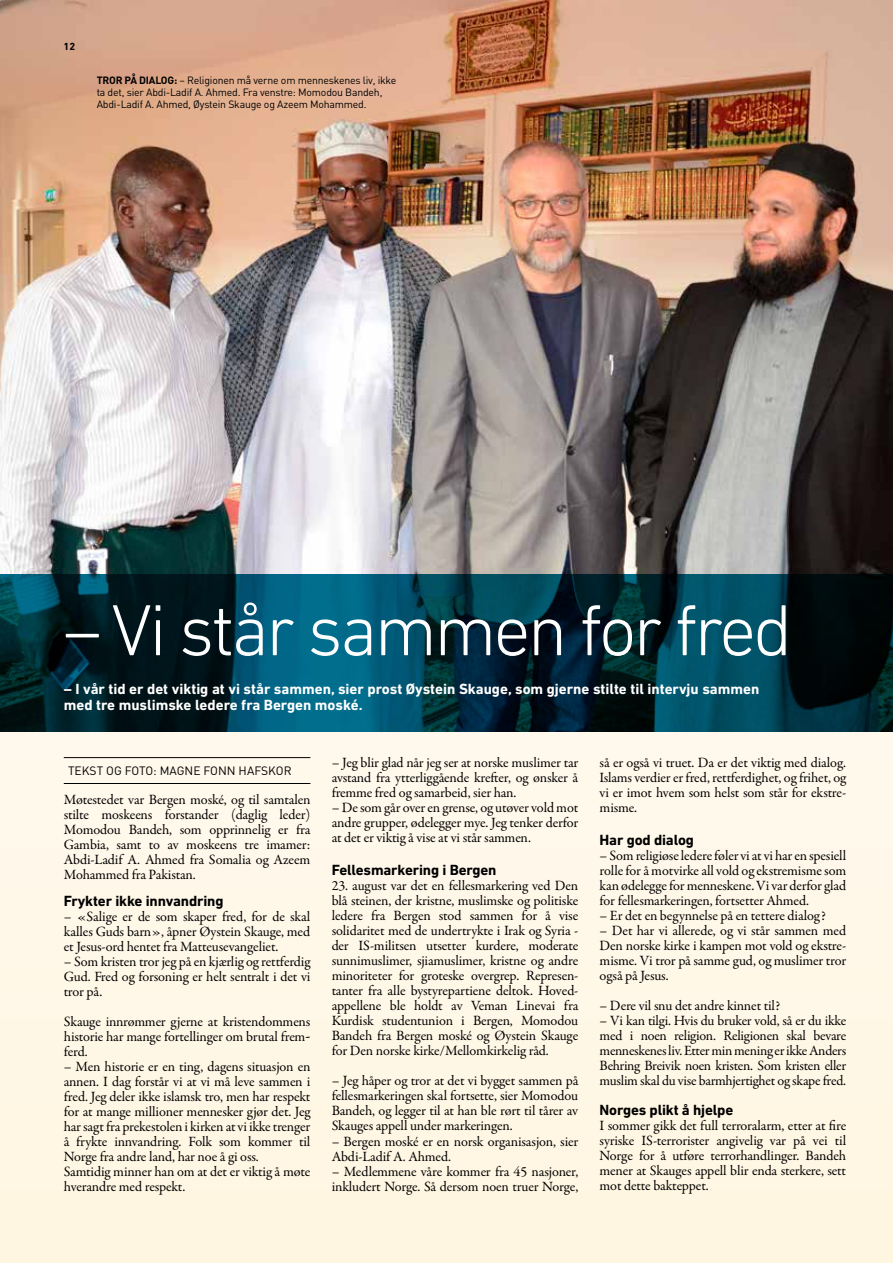
<style>
.page{position:relative;width:893px;height:1263px;background:#fff6e1}
.page>*{position:absolute;margin:0;border:0;box-sizing:border-box;transform-origin:0 0}
.t1{font:300 73.5px "DIN Next LT Pro";letter-spacing:-.04em;color:#fff}
.t2{font:700 15px/16.5px "DIN Next LT Pro";color:#fff}
.t3{font:700 15px "DIN Next LT Pro";letter-spacing:-.01em;color:#000}
.t4{font:14.25px/15px "Garamond Premr Pro";letter-spacing:-.015em;color:#000;text-align:justify}
.t5{font:12px "DIN";letter-spacing:-.005em;color:#000}
.t6{font:10.5px/12px "DIN";letter-spacing:-.02em;color:#000}
.t7{font:700 10.5px "DIN Next LT Pro";color:#000}
.s1{font-weight:700}
</style>
<div class="page">
<img style="left:0;top:0;width:893px;height:574px">
<svg style="left:0;top:574px;width:893px;height:157px;background:#003342"></svg>
<hr style="left:64px;top:757px;width:246px;height:1px;background:#000">
<hr style="left:64px;top:783px;width:246px;height:1px;background:#000">
<p class="t7" style="left:64px;top:41px;width:13px">12</p>
<p class="t6" style="left:97px;top:74px;width:301px"><span class="s1">TROR PÅ DIALOG:</span> – Religionen må verne om menneskenes liv, ikke ta det, sier Abdi-Ladif A. Ahmed. Fra venstre: Momodou Bandeh,<br>Abdi-Ladif A. Ahmed, Øystein Skauge og Azeem Mohammed.</p>
<h1 class="t1" style="left:64px;top:588px;width:730px">– Vi står sammen for fred</h1>
<p class="t2" style="left:64px;top:680px;width:697px">– I vår tid er det viktig at vi står sammen, sier prost Øystein Skauge, som gjerne stilte til intervju sammen med tre muslimske ledere fra Bergen moské.</p>
<p class="t5" style="left:68px;top:763px;width:15px">Tekst</p>
<p class="t5" style="left:106px;top:763px;width:33px">og foto</p>
<p class="t5" style="left:153px;top:763px;width:25px">: Magne</p>
<p class="t5" style="left:204px;top:763px;width:9px">Fonn</p>
<p class="t5" style="left:239px;top:763px;width:31px">Hafskor</p>
<p class="t4" style="left:64px;top:792px;width:248px">Møtestedet var Bergen moské, og til samtalen stilte moskeens forstander (daglig leder)<br>Momodou Bandeh, som opprinnelig er fra Gambia, samt to av moskeens tre imamer:<br>Abdi-Ladif A. Ahmed fra Somalia og Azeem Mohammed fra Pakistan.</p>
<p class="t3" style="left:64px;top:892px;width:161px">Frykter ikke innvandring</p>
<p class="t4" style="left:64px;top:909px;width:248px">– «Salige er de som skaper fred, for de skal kalles Guds barn», åpner Øystein Skauge, med et Jesus-ord hentet fra Matteusevangeliet.</p>
<p class="t4" style="left:64px;top:954px;width:248px">– Som kristen tror jeg på en kjærlig og rettferdig Gud. Fred og forsoning er helt sentralt i det vi tror på.</p>
<p class="t4" style="left:64px;top:1014px;width:248px">Skauge innrømmer gjerne at kristendommens historie har mange fortellinger om brutal frem&shy;ferd.</p>
<p class="t4" style="left:64px;top:1059px;width:248px;text-align:left">– Men historie er en ting, dagens situasjon en annen. I dag forstår vi at vi må leve sammen i fred. Jeg deler ikke islamsk tro, men har respekt for at mange millioner mennesker gjør det. Jeg har sagt fra prekestolen i kirken at vi ikke trenger å frykte innvandring. Folk som kommer til Norge fra andre land, har noe å gi oss.<br>Samtidig minner han om at det er viktig å møte hverandre med respekt.</p>
<p class="t4" style="left:332px;top:756px;width:248px">– Jeg blir glad når jeg ser at norske muslimer tar avstand fra ytterliggående krefter, og ønsker å fremme fred og samarbeid, sier han.</p>
<p class="t4" style="left:332px;top:801px;width:248px">– De som går over en grense, og utøver vold mot andre grupper, ødelegger mye. Jeg tenker derfor at det er viktig å vise at vi står sammen.</p>
<p class="t3" style="left:332px;top:861px;width:166px">Fellesmarkering i Bergen</p>
<p class="t4" style="left:332px;top:879px;width:248px">23. august var det en fellesmarkering ved Den blå steinen, der kristne, muslimske og politiske ledere fra Bergen stod sammen for å vise solidaritet med de undertrykte i Irak og Syria - der IS-militsen utsetter kurdere, moderate sunnimuslimer, sjiamuslimer, kristne og andre minoriteter for groteske overgrep. Represen&shy;tanter fra alle bystyrepartiene deltok. Hoved&shy;appellene ble holdt av Veman Linevai fra Kurdisk studentunion i Bergen, Momodou Bandeh fra Bergen moské og Øystein Skauge for Den norske kirke/Mellomkirkelig råd.</p>
<p class="t4" style="left:332px;top:1074px;width:248px">– Jeg håper og tror at det vi bygget sammen på fellesmarkeringen skal fortsette, sier Momodou Bandeh, og legger til at han ble rørt til tårer av Skauges appell under markeringen.</p>
<p class="t4" style="left:332px;top:1134px;width:248px">– Bergen moské er en norsk organisasjon, sier<br>Abdi-Ladif A. Ahmed.</p>
<p class="t4" style="left:332px;top:1164px;width:248px">– Medlemmene våre kommer fra 45 nasjoner, inkludert Norge. Så dersom noen truer Norge,</p>
<p class="t4" style="left:600px;top:756px;width:248px">så er også vi truet. Da er det viktig med dialog.<br>Islams verdier er fred, rettferdighet, og frihet, og vi er imot hvem som helst som står for ekstre&shy;misme.</p>
<p class="t3" style="left:600px;top:831px;width:96px">Har god dialog</p>
<p class="t4" style="left:600px;top:849px;width:248px">– Som religiøse ledere føler vi at vi har en spesiell rolle for å motvirke all vold og ekstremisme som kan ødelegge for menneskene. Vi var derfor glad for fellesmarkeringen, fortsetter Ahmed.</p>
<p class="t4" style="left:600px;top:909px;width:228px">– Er det en begynnelse på en tettere dialog?</p>
<p class="t4" style="left:600px;top:924px;width:248px">– Det har vi allerede, og vi står sammen med Den norske kirke i kampen mot vold og ekstre&shy;misme. Vi tror på samme gud, og muslimer tror også på Jesus.</p>
<p class="t4" style="left:600px;top:999px;width:182px">– Dere vil snu det andre kinnet til?</p>
<p class="t4" style="left:600px;top:1014px;width:248px">– Vi kan tilgi. Hvis du bruker vold, så er du ikke med i noen religion. Religionen skal bevare menneskenes liv. Etter min mening er ikke Anders Behring Breivik noen kristen. Som kristen eller muslim skal du vise barmhjertighet og skape fred.</p>
<p class="t3" style="left:600px;top:1101px;width:135px">Norges plikt å hjelpe</p>
<p class="t4" style="left:600px;top:1119px;width:248px">I sommer gikk det full terroralarm, etter at fire syriske IS-terrorister angivelig var på vei til Norge for å utføre terrorhandlinger. Bandeh mener at Skauges appell blir enda sterkere, sett mot dette bakteppet.</p>
</div>
